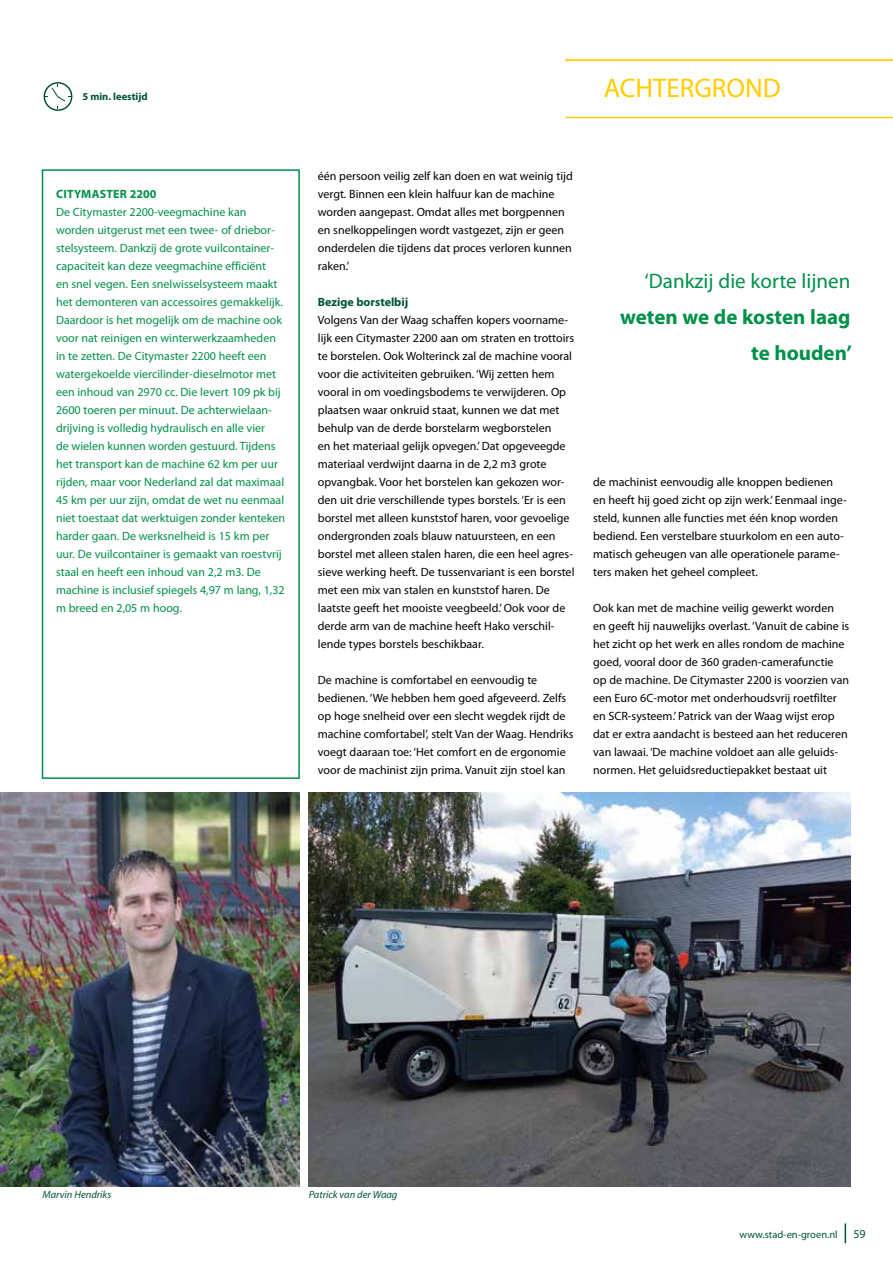
<style>
.page{position:relative;width:893px;height:1263px;background:#fff}
.page>*{position:absolute;margin:0;border:0;box-sizing:border-box;transform-origin:0 0}
.t1{font:27px "Myriad Pro";color:#fc0}
.t2{font:700 21px/36px "Myriad Pro";color:#00904a;text-align:right}
.t3{font:21px "Myriad Pro";color:#00904a}
.t4{font:12px/18px "Myriad Pro";color:#000}
.t5{font:12px/18px "Myriad Pro";color:#00904a}
.t6{font:700 12px "Myriad Pro";color:#00533d}
.t7{font:700 12px "Myriad Pro";letter-spacing:.02em;color:#00904a}
.t8{font:12px "Myriad Pro";color:#00533d}
.t9{font:italic 10.5px "Myriad Pro";color:#00533d}
.t10{font:10.5px "Myriad Pro";color:#00533d}
.t11{font:700 10.5px "Myriad Pro";color:#00533d}
</style>
<div class="page">
<svg style="left:845px;top:1223px;width:1px;height:20px"></svg>
<hr style="left:565px;top:117px;width:328px;height:1px;background:#fc0">
<hr style="left:565px;top:60px;width:328px;height:1px;background:#fc0">
<svg style="left:44px;top:82px;width:28px;height:29px"></svg>
<div style="left:42px;top:169px;width:258px;height:610px;border:2px solid #00904a"></div>
<img style="left:0;top:792px;width:300px;height:394px">
<img style="left:309px;top:792px;width:541px;height:394px">
<p class="t11" style="left:82px;top:90px;width:67px">5 min. leestijd</p>
<p class="t7" style="left:56px;top:186px;width:102px">Citymaster 2200</p>
<p class="t5" style="left:56px;top:203px;width:231px">De Citymaster 2200-veegmachine kan worden uitgerust met een twee- of driebor&shy;stelsysteem. Dankzij de grote vuilcontainer&shy;capaciteit kan deze veegmachine efficiënt<br>en snel vegen. Een snelwisselsysteem maakt het demonteren van accessoires gemakkelijk.<br>Daardoor is het mogelijk om de machine ook voor nat reinigen en winterwerkzaamheden in te zetten. De Citymaster 2200 heeft een watergekoelde viercilinder-dieselmotor met een inhoud van 2970 cc. Die levert 109 pk bij 2600 toeren per minuut. De achterwielaan&shy;drijving is volledig hydraulisch en alle vier<br>de wielen kunnen worden gestuurd. Tijdens het transport kan de machine 62 km per uur rijden, maar voor Nederland zal dat maximaal 45 km per uur zijn, omdat de wet nu eenmaal niet toestaat dat werktuigen zonder kenteken harder gaan. De werksnelheid is 15 km per uur. De vuilcontainer is gemaakt van roestvrij staal en heeft een inhoud van 2,2 m3. De machine is inclusief spiegels 4,97 m lang, 1,32 m breed en 2,05 m hoog.</p>
<h1 class="t1" style="left:604px;top:71px;width:179px">ACHTERGROND</h1>
<p class="t4" style="left:318px;top:167px;width:257px">één persoon veilig zelf kan doen en wat weinig tijd vergt. Binnen een klein halfuur kan de machine worden aangepast. Omdat alles met borgpennen en snelkoppelingen wordt vastgezet, zijn er geen onderdelen die tijdens dat proces verloren kunnen raken.’</p>
<p class="t6" style="left:318px;top:294px;width:92px">Bezige borstelbij</p>
<p class="t4" style="left:318px;top:311px;width:258px">Volgens Van der Waag schaffen kopers voorname&shy;lijk een Citymaster 2200 aan om straten en trottoirs te borstelen. Ook Wolterinck zal de machine vooral voor die activiteiten gebruiken. ‘Wij zetten hem vooral in om voedingsbodems te verwijderen. Op plaatsen waar onkruid staat, kunnen we dat met behulp van de derde borstelarm wegborstelen<br>en het materiaal gelijk opvegen.’ Dat opgeveegde materiaal verdwijnt daarna in de 2,2 m3 grote opvangbak. Voor het borstelen kan gekozen wor&shy;den uit drie verschillende types borstels. ‘Er is een borstel met alleen kunststof haren, voor gevoelige ondergronden zoals blauw natuursteen, en een borstel met alleen stalen haren, die een heel agres&shy;sieve werking heeft. De tussenvariant is een borstel met een mix van stalen en kunststof haren. De laatste geeft het mooiste veegbeeld.’ Ook voor de derde arm van de machine heeft Hako verschil&shy;lende types borstels beschikbaar.</p>
<p class="t4" style="left:318px;top:671px;width:257px">De machine is comfortabel en eenvoudig te bedienen. ‘We hebben hem goed afgeveerd. Zelfs op hoge snelheid over een slecht wegdek rijdt de machine comfortabel’, stelt Van der Waag. Hendriks voegt daaraan toe: ‘Het comfort en de ergonomie voor de machinist zijn prima. Vanuit zijn stoel kan</p>
<h2 class="t3" style="left:645px;top:268px;width:207px">‘Dankzij die korte lijnen</h2>
<h2 class="t2" style="left:620px;top:298px;width:233px">weten we de kosten laag te houden’</h2>
<p class="t4" style="left:593px;top:473px;width:255px">de machinist eenvoudig alle knoppen bedienen en heeft hij goed zicht op zijn werk.’ Eenmaal inge&shy;steld, kunnen alle functies met één knop worden bediend. Een verstelbare stuurkolom en een auto&shy;matisch geheugen van alle operationele parame&shy;ters maken het geheel compleet.</p>
<p class="t4" style="left:593px;top:599px;width:258px">Ook kan met de machine veilig gewerkt worden en geeft hij nauwelijks overlast. ‘Vanuit de cabine is het zicht op het werk en alles rondom de machine goed, vooral door de 360 graden-camerafunctie op de machine. De Citymaster 2200 is voorzien van een Euro 6C-motor met onderhoudsvrij roetfilter en SCR-systeem.’ Patrick van der Waag wijst erop dat er extra aandacht is besteed aan het reduceren van lawaai. ‘De machine voldoet aan alle geluids&shy;normen. Het geluidsreductiepakket bestaat uit</p>
<p class="t9" style="left:43px;top:1188px;width:70px">Marvin Hendriks</p>
<p class="t9" style="left:309px;top:1188px;width:90px">Patrick van der Waag</p>
<p class="t10" style="left:739px;top:1228px;width:100px">www.stad-en-groen.nl</p>
<p class="t8" style="left:853px;top:1226px;width:14px">59</p>
</div>
